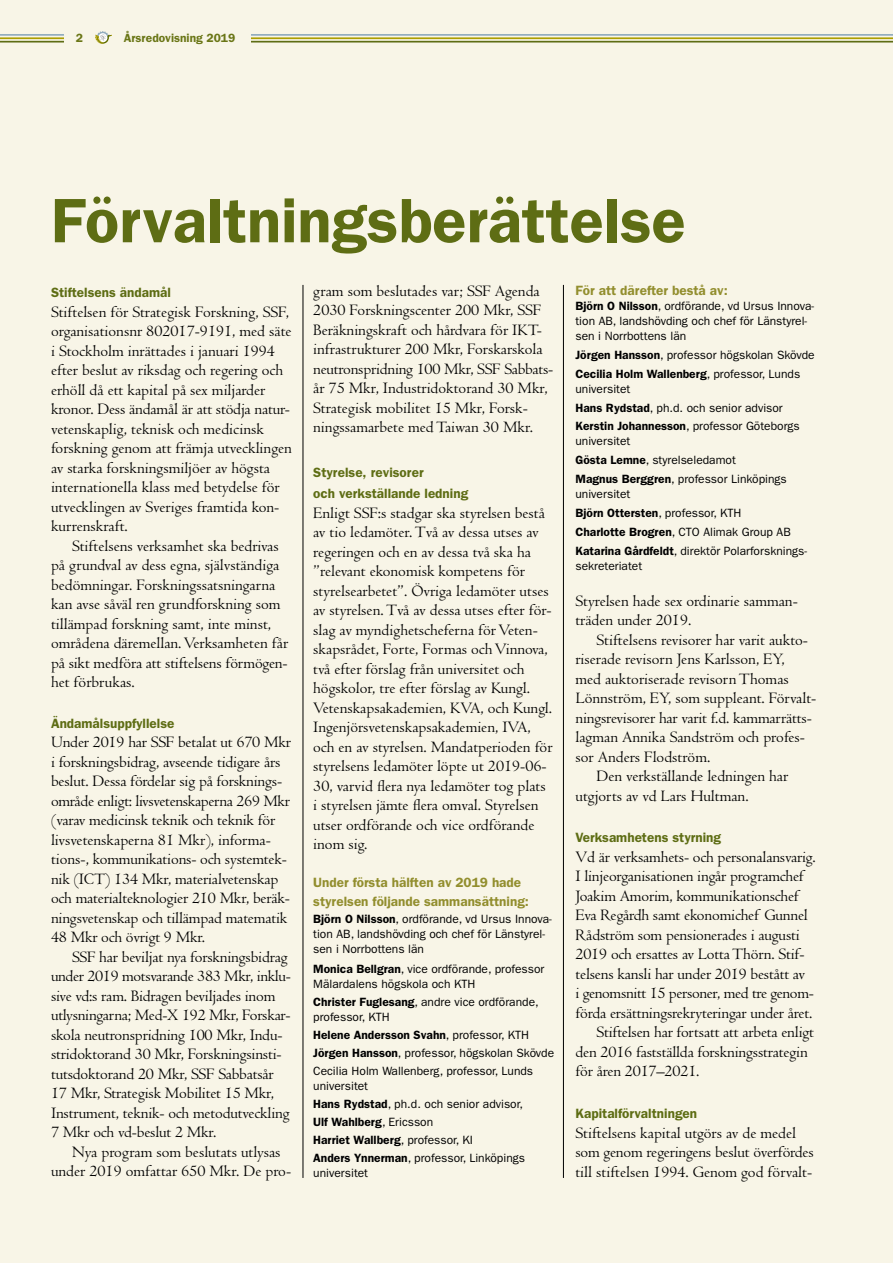
<style>
.page{position:relative;width:893px;height:1263px;background:#f8f5e7}
.page>*{position:absolute;margin:0;border:0;box-sizing:border-box;transform-origin:0 0}
.t1{font:600 63px "Franklin Gothic";color:#5e6d14}
.t2{font:16.5px/19.5px "Centaur";color:#000}
.t3{font:16.5px "Centaur";letter-spacing:-.02em;color:#000}
.t4{font:600 13.5px/21px "Franklin Gothic";color:#5e6d14}
.t5{font:600 13.5px/18.8px "Franklin Gothic";color:#928e2e}
.t6{font:12px/15px "ITC Franklin Gothic Std";color:#000}
.t7{font:600 12px/18px "Franklin Gothic";color:#000}
.t8{font:600 12px "Franklin Gothic";color:#6a7616}
.s1{font-family:"Franklin Gothic";font-weight:600}
.s2{font-family:"ITC Franklin Gothic Std";font-weight:400}
</style>
<div class="page">
<hr style="left:0;top:34px;width:893px;height:2px;background:#92acbe">
<hr style="left:0;top:37px;width:893px;height:2px;background:#ac9e00">
<hr style="left:0;top:41px;width:893px;height:2px;background:#5e6d14">
<div style="left:65px;top:24px;width:186px;height:26px;background:#f8f5e7"></div>
<svg style="left:95px;top:31px;width:17px;height:13px"></svg>
<hr style="left:303px;top:285px;width:1px;height:893px;background:#000">
<hr style="left:563px;top:285px;width:1px;height:893px;background:#000">
<p class="t8" style="left:76px;top:31px;width:9px">2</p>
<p class="t8" style="left:124px;top:31px;width:113px">Årsredovisning 2019</p>
<h1 class="t1" style="left:51px;top:183px;width:636px">Förvaltningsberättelse</h1>
<p class="t4" style="left:51px;top:282px;width:121px">Stiftelsens ändamål</p>
<p class="t2" style="left:51px;top:302px;width:242px">Stiftelsen för Strategisk Forskning, SSF, organisationsnr 802017-9191, med säte i Stockholm inrättades i januari 1994 efter beslut av riksdag och regering och erhöll då ett kapital på sex miljarder kronor. Dess ändamål är att stödja natur&shy;vetenskaplig, teknisk och medicinsk forskning genom att främja utvecklingen av starka forskningsmiljöer av högsta internationella klass med betydelse för utvecklingen av Sveriges framtida kon&shy;kurrenskraft.</p>
<p class="t2" style="left:51px;top:536px;width:239px;text-indent:21px">Stiftelsens verksamhet ska bedrivas på grundval av dess egna, självständiga bedömningar. Forskningssatsningarna kan avse såväl ren grundforskning som tillämpad forskning samt, inte minst, områdena däremellan. Verksamheten får på sikt medföra att stiftelsens förmögen&shy;het förbrukas.</p>
<p class="t4" style="left:51px;top:712px;width:125px">Ändamålsuppfyllelse</p>
<p class="t2" style="left:51px;top:733px;width:241px">Under 2019 har SSF betalat ut 670 Mkr i forskningsbidrag, avseende tidigare års beslut. Dessa fördelar sig på forsknings&shy;område enligt: livsvetenskaperna 269 Mkr (varav medicinsk teknik och teknik för livsvetenskaperna 81 Mkr), informa&shy;tions-, kommunikations- och systemtek&shy;nik (ICT) 134 Mkr, materialvetenskap och materialteknologier 210 Mkr, beräk&shy;ningsvetenskap och tillämpad matematik 48 Mkr och övrigt 9 Mkr.</p>
<p class="t2" style="left:51px;top:947px;width:240px;text-indent:21px">SSF har beviljat nya forskningsbidrag under 2019 motsvarande 383 Mkr, inklu&shy;sive vd:s ram. Bidragen beviljades inom utlysningarna; Med-X 192 Mkr, Forskar&shy;skola neutronspridning 100 Mkr, Indu&shy;stridoktorand 30 Mkr, Forskningsinsti&shy;tutsdoktorand 20 Mkr, SSF Sabbatsår 17 Mkr, Strategisk Mobilitet 15 Mkr, Instrument, teknik- och metodutveckling 7 Mkr och vd-beslut 2 Mkr.</p>
<p class="t2" style="left:51px;top:1142px;width:242px;text-indent:21px">Nya program som beslutats utlysas under 2019 omfattar 650 Mkr. De pro-</p>
<p class="t5" style="left:575px;top:281px;width:154px">För att därefter bestå av:</p>
<p class="t6" style="left:575px;top:299px;width:240px"><span class="s1">Björn O Nilsson</span>, ordförande, vd Ursus Innova&shy;tion AB, landshövding och chef för Länstyrel&shy;sen i Norrbottens län</p>
<p class="t6" style="left:575px;top:347px;width:241px"><span class="s1">Jörgen Hansson</span>, professor högskolan Skövde</p>
<p class="t7" style="left:575px;top:364px;width:226px">Cecilia Holm Wallenberg<span class="s2">, professor, Lunds</span></p>
<p class="t6" style="left:575px;top:379px;width:226px;line-height:18.9px">universitet<br><span class="s1">Hans Rydstad</span>, ph.d. och senior advisor<br><span class="s1">Kerstin Johannesson</span>, professor Göteborgs</p>
<p class="t6" style="left:575px;top:432px;width:213px;line-height:18.9px">universitet<br><span class="s1">Gösta Lemne</span>, styrelseledamot<br><span class="s1">Magnus Berggren</span>, professor Linköpings</p>
<p class="t6" style="left:575px;top:486px;width:56px">universitet</p>
<p class="t7" style="left:575px;top:503px;width:167px">Björn Ottersten<span class="s2">, professor, KTH</span></p>
<p class="t6" style="left:575px;top:522px;width:233px;line-height:18.9px"><span class="s1">Charlotte Brogren</span>, CTO Alimak Group AB<br><span class="s1">Katarina Gårdfeldt</span>, direktör Polarforsknings-</p>
<p class="t6" style="left:575px;top:558px;width:68px">sekreteriatet</p>
<p class="t2" style="left:575px;top:591px;width:223px">Styrelsen hade sex ordinarie samman&shy;träden under 2019.</p>
<p class="t2" style="left:596px;top:630px;width:213px">Stiftelsens revisorer har varit aukto-</p>
<p class="t2" style="left:575px;top:649px;width:211px">riserade revisorn Jens Karlsson, EY,</p>
<p class="t2" style="left:575px;top:669px;width:215px">med auktoriserade revisorn Thomas</p>
<p class="t2" style="left:575px;top:688px;width:242px">Lönnström, EY, som suppleant. Förvalt-</p>
<p class="t2" style="left:575px;top:708px;width:238px">ningsrevisorer har varit f.d. kammarrätts-</p>
<p class="t2" style="left:575px;top:728px;width:231px">lagman Annika Sandström och profes-</p>
<p class="t2" style="left:575px;top:747px;width:136px">sor Anders Flodström.</p>
<p class="t2" style="left:596px;top:767px;width:193px">Den verkställande ledningen har</p>
<p class="t2" style="left:575px;top:786px;width:175px">utgjorts av vd Lars Hultman.</p>
<p class="t4" style="left:575px;top:826px;width:147px">Verksamhetens styrning</p>
<p class="t2" style="left:575px;top:847px;width:242px">Vd är verksamhets- och personalansvarig.</p>
<p class="t2" style="left:575px;top:867px;width:230px">I linjeorganisationen ingår programchef</p>
<p class="t2" style="left:575px;top:886px;width:225px">Joakim Amorim, kommunikationschef</p>
<p class="t2" style="left:575px;top:906px;width:234px">Eva Regårdh samt ekonomichef Gunnel</p>
<p class="t2" style="left:575px;top:925px;width:226px">Rådström som pensionerades i augusti</p>
<p class="t2" style="left:575px;top:945px;width:231px">2019 och ersattes av Lotta Thörn. Stif-</p>
<p class="t2" style="left:575px;top:964px;width:231px">telsens kansli har under 2019 bestått av</p>
<p class="t3" style="left:575px;top:984px;width:239px">i genomsnitt 15 personer, med tre genom-</p>
<p class="t2" style="left:575px;top:1003px;width:238px">förda ersättningsrekryteringar under året.</p>
<p class="t2" style="left:596px;top:1023px;width:219px">Stiftelsen har fortsatt att arbeta enligt</p>
<p class="t2" style="left:575px;top:1042px;width:234px">den 2016 fastställda forskningsstrategin</p>
<p class="t2" style="left:575px;top:1062px;width:126px">för åren 2017–2021.</p>
<p class="t4" style="left:575px;top:1102px;width:123px">Kapitalförvaltningen</p>
<p class="t2" style="left:575px;top:1123px;width:240px">Stiftelsens kapital utgörs av de medel som genom regeringens beslut överfördes till stiftelsen 1994. Genom god förvalt-</p>
<p class="t2" style="left:313px;top:281px;width:240px">gram som beslutades var; SSF Agenda 2030 Forskningscenter 200 Mkr, SSF Beräkningskraft och hårdvara för IKT&shy;infrastrukturer 200 Mkr, Forskarskola neutronspridning 100 Mkr, SSF Sabbats&shy;år 75 Mkr, Industridoktorand 30 Mkr, Strategisk mobilitet 15 Mkr, Forsk&shy;ningssamarbete med Taiwan 30 Mkr.</p>
<p class="t4" style="left:313px;top:462px;width:156px">Styrelse, revisorer<br>och verkställande ledning</p>
<p class="t2" style="left:313px;top:503px;width:241px">Enligt SSF:s stadgar ska styrelsen bestå av tio ledamöter. Två av dessa utses av regeringen och en av dessa två ska ha ”relevant ekonomisk kompetens för styrelsearbetet”. Övriga ledamöter utses av styrelsen. Två av dessa utses efter för&shy;slag av myndighetscheferna för Veten&shy;skapsrådet, Forte, Formas och Vinnova, två efter förslag från universitet och högskolor, tre efter förslag av Kungl.<br>Vetenskapsakademien, KVA, och Kungl.<br>Ingenjörsvetenskapsakademien, IVA, och en av styrelsen. Mandatperioden för styrelsens ledamöter löpte ut 2019-06- 30, varvid flera nya ledamöter tog plats i styrelsen jämte flera omval. Styrelsen utser ordförande och vice ordförande inom sig.</p>
<p class="t5" style="left:313px;top:873px;width:217px">Under första hälften av 2019 hade styrelsen följande sammansättning:</p>
<p class="t6" style="left:313px;top:912px;width:240px"><span class="s1">Björn O Nilsson</span>, ordförande, vd Ursus Innova&shy;tion AB, landshövding och chef för Länstyrel&shy;sen i Norrbottens län</p>
<p class="t6" style="left:313px;top:961px;width:233px"><span class="s1">Monica Bellgran</span>, vice ordförande, professor<br>Mälardalens högskola och KTH</p>
<p class="t6" style="left:313px;top:994px;width:227px"><span class="s1">Christer Fuglesang</span>, andre vice ordförande, professor, KTH</p>
<p class="t7" style="left:313px;top:1025px;width:217px">Helene Andersson Svahn<span class="s2">, professor, KTH</span></p>
<p class="t6" style="left:313px;top:1044px;width:242px;line-height:18px"><span class="s1">Jörgen Hansson</span>, professor, högskolan Skövde<br>Cecilia Holm Wallenberg, professor, Lunds</p>
<p class="t6" style="left:313px;top:1077px;width:211px;line-height:18px">universitet<br><span class="s1">Hans Rydstad</span>, ph.d. och senior advisor,</p>
<p class="t7" style="left:313px;top:1112px;width:161px">Ulf Wahlberg<span class="s2">, Ericsson<br></span>Harriet Wallberg<span class="s2">, professor, KI</span></p>
<p class="t6" style="left:313px;top:1150px;width:213px"><span class="s1">Anders Ynnerman</span>, professor, Linköpings universitet</p>
</div>
